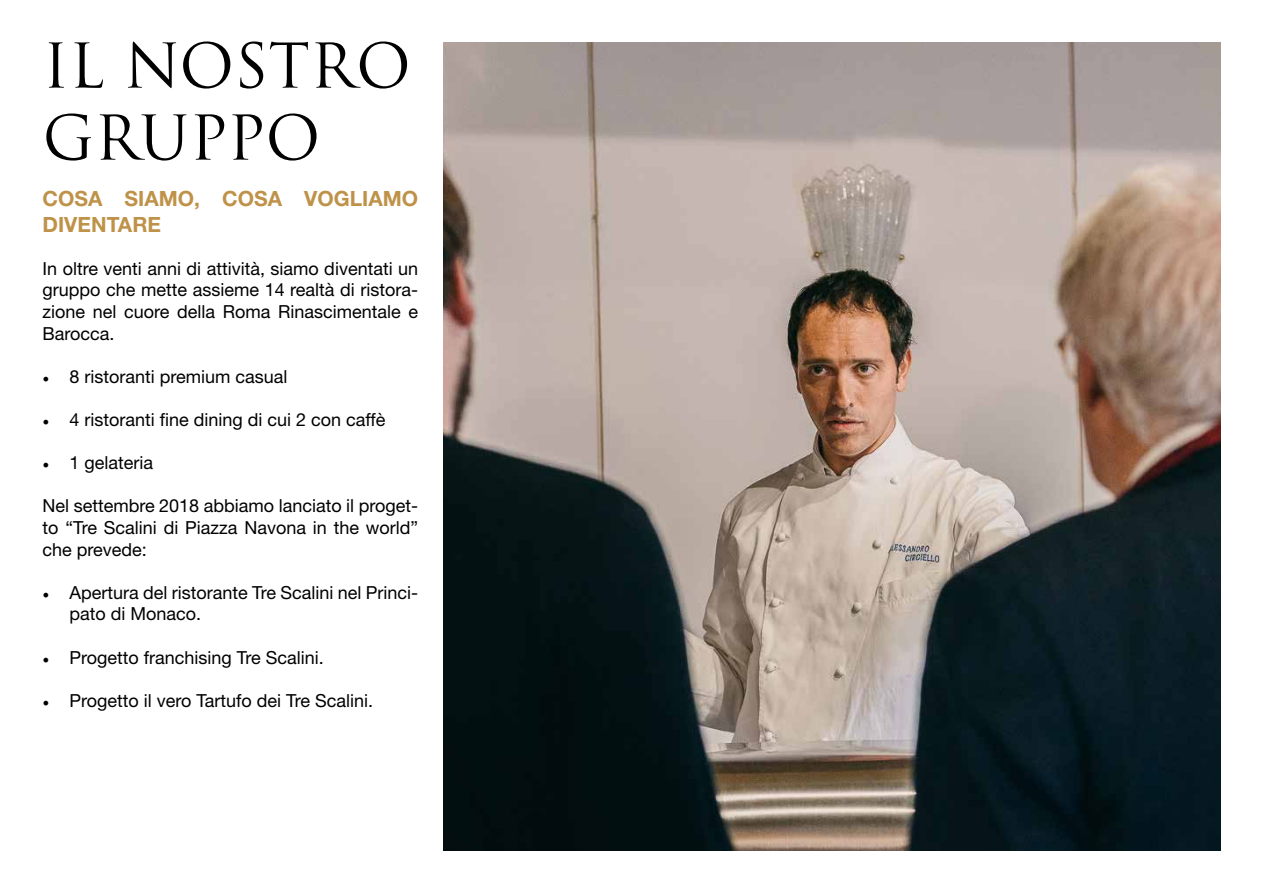
<style>
.page{position:relative;width:1263px;height:893px;background:#fff}
.page>*{position:absolute;margin:0;border:0;box-sizing:border-box;transform-origin:0 0}
.t1{font:60px/72px "Trajan Pro";color:#000}
.t2{font:700 21px/25.2px "Helvetica Neue LT Std";color:#bf9249}
.t3{font:18px/21.6px "Helvetica Neue LT Std";color:#000;text-align:justify}
.s1{font-family:"Minion Pro"}
</style>
<div class="page">
<img style="left:444px;top:43px;width:776px;height:807px">
<h1 class="t1" style="left:43px;top:29px;width:370px">IL NOSTRO<br>GRUPPO</h1>
<p class="t2" style="left:43px;top:186px;width:377px">COSA SIAMO, COSA VOGLIAMO<br>DIVENTARE</p>
<p class="t3" style="left:43px;top:257px;width:377px">In oltre venti anni di attività, siamo diventati un gruppo che mette assieme 14 realtà di ristora&shy;zione nel cuore della Roma Rinascimentale e Barocca.</p>
<p class="t3" style="left:43px;top:365px;width:247px"><span class="s1">•</span> 8 ristoranti premium casual</p>
<p class="t3" style="left:43px;top:408px;width:345px"><span class="s1">•</span> 4 ristoranti fine dining di cui 2 con caffè</p>
<p class="t3" style="left:43px;top:452px;width:112px"><span class="s1">•</span> 1 gelateria</p>
<p class="t3" style="left:43px;top:495px;width:377px">Nel settembre 2018 abbiamo lanciato il proget&shy;to “Tre Scalini di Piazza Navona in the world” che prevede:</p>
<p class="t3" style="left:70px;top:581px;width:350px;text-indent:-27px"><span class="s1">•</span> Apertura del ristorante Tre Scalini nel Princi&shy;pato di Monaco.</p>
<p class="t3" style="left:43px;top:646px;width:283px"><span class="s1">•</span> Progetto franchising Tre Scalini.</p>
<p class="t3" style="left:43px;top:689px;width:332px"><span class="s1">•</span> Progetto il vero Tartufo dei Tre Scalini.</p>
</div>
